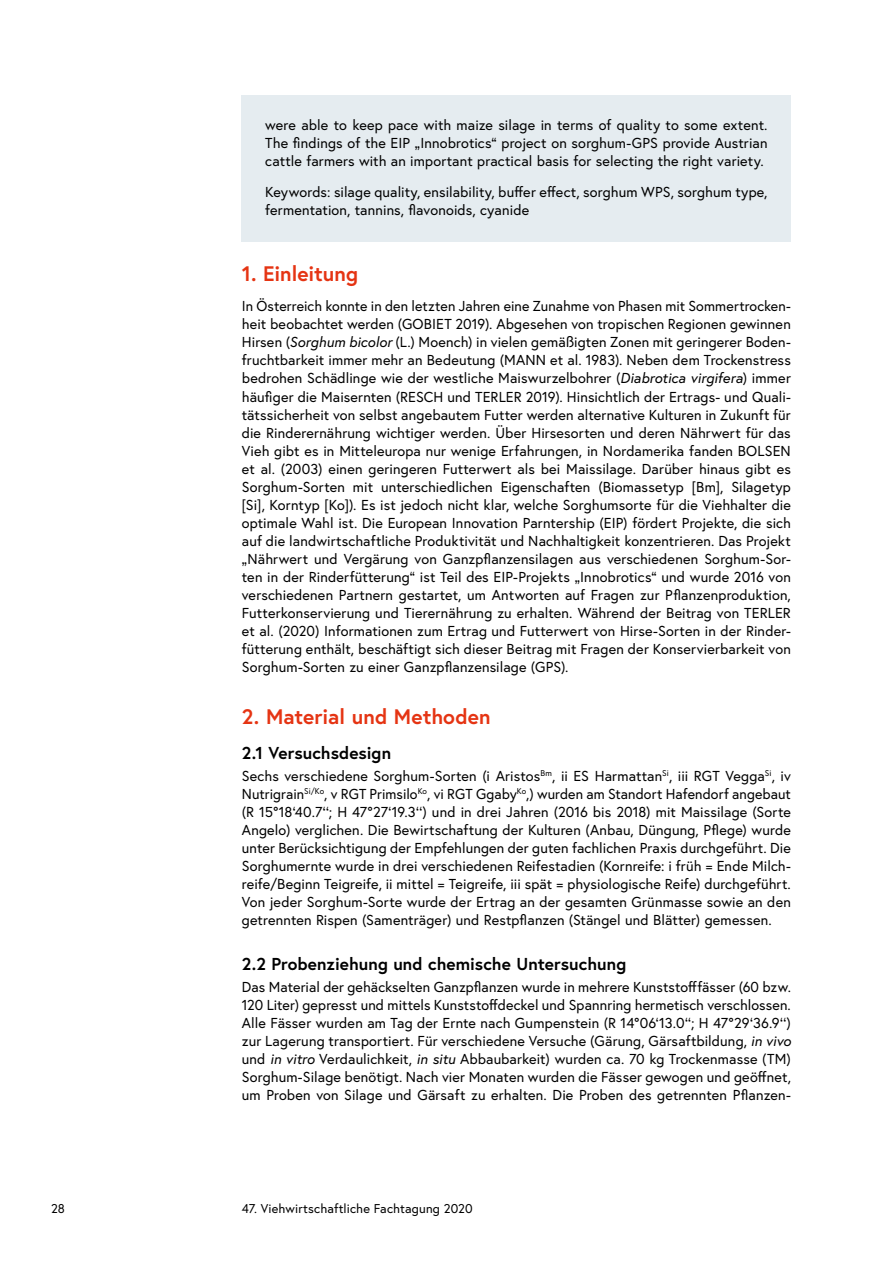
<style>
.page{position:relative;width:893px;height:1263px;background:#fff}
.page>*{position:absolute;margin:0;border:0;box-sizing:border-box;transform-origin:0 0}
.t1{font:700 21px "Europa Austria";color:#e53413}
.t2{font:700 17.25px "Europa Austria";letter-spacing:.005em;color:#000}
.t3{font:14.4px/18px "Europa Austria";letter-spacing:.01em;color:#000;text-align:justify}
.t4{font:12.75px "Europa Austria";letter-spacing:.01em;color:#000}
.s1{font-style:italic}
</style>
<div class="page">
<div style="left:242px;top:96px;width:549px;height:97px;background:#e5ecf0"></div>
<div style="left:242px;top:162px;width:549px;height:80px;background:#e5ecf0"></div>
<p class="t3" style="left:265px;top:116px;width:504px">were able to keep pace with maize silage in terms of quality to some extent.<br>The findings of the EIP „Innobrotics“ project on sorghum-GPS provide Austrian cattle farmers with an important practical basis for selecting the right variety.</p>
<p class="t3" style="left:265px;top:183px;width:504px">Keywords: silage quality, ensilability, buffer effect, sorghum WPS, sorghum type, fermentation, tannins, flavonoids, cyanide</p>
<h1 class="t1" style="left:242px;top:259px;width:118px">1. Einleitung</h1>
<p class="t3" style="left:242px;top:297px;width:551px">In Österreich konnte in den letzten Jahren eine Zunahme von Phasen mit Sommertrocken&shy;heit beobachtet werden (GOBIET 2019). Abgesehen von tropischen Regionen gewinnen Hirsen (<span class="s1">Sorghum bicolor</span> (L.) Moench) in vielen gemäßigten Zonen mit geringerer Boden&shy;fruchtbarkeit immer mehr an Bedeutung (MANN et al. 1983). Neben dem Trockenstress bedrohen Schädlinge wie der westliche Maiswurzelbohrer (<span class="s1">Diabrotica virgifera</span>) immer häufiger die Maisernten (RESCH und TERLER 2019). Hinsichtlich der Ertrags- und Quali&shy;tätssicherheit von selbst angebautem Futter werden alternative Kulturen in Zukunft für die Rinderernährung wichtiger werden. Über Hirsesorten und deren Nährwert für das Vieh gibt es in Mitteleuropa nur wenige Erfahrungen, in Nordamerika fanden BOLSEN et al. (2003) einen geringeren Futterwert als bei Maissilage. Darüber hinaus gibt es Sorghum-Sorten mit unterschiedlichen Eigenschaften (Biomassetyp [Bm], Silagetyp [Si], Korntyp [Ko]). Es ist jedoch nicht klar, welche Sorghumsorte für die Viehhalter die optimale Wahl ist. Die European Innovation Parntership (EIP) fördert Projekte, die sich auf die landwirtschaftliche Produktivität und Nachhaltigkeit konzentrieren. Das Projekt „Nährwert und Vergärung von Ganzpflanzensilagen aus verschiedenen Sorghum-Sor&shy;ten in der Rinderfütterung“ ist Teil des EIP-Projekts „Innobrotics“ und wurde 2016 von verschiedenen Partnern gestartet, um Antworten auf Fragen zur Pflanzenproduktion, Futterkonservierung und Tierernährung zu erhalten. Während der Beitrag von TERLER et al. (2020) Informationen zum Ertrag und Futterwert von Hirse-Sorten in der Rinder&shy;fütterung enthält, beschäftigt sich dieser Beitrag mit Fragen der Konservierbarkeit von Sorghum-Sorten zu einer Ganzpflanzensilage (GPS).</p>
<h1 class="t1" style="left:242px;top:703px;width:250px">2. Material und Methoden</h1>
<p class="t2" style="left:242px;top:741px;width:151px">2.1 Versuchsdesign</p>
<p class="t3" style="left:242px;top:767px;width:551px">Sechs verschiedene Sorghum-Sorten (i Aristos<sup>Bm</sup>, ii ES Harmattan<sup>Si</sup>, iii RGT Vegga<sup>Si</sup>, iv Nutrigrain<sup>Si/Ko</sup>, v RGT Primsilo<sup>Ko</sup>, vi RGT Ggaby<sup>Ko</sup>,) wurden am Standort Hafendorf angebaut (R 15°18‘40.7‘‘; H 47°27‘19.3‘‘) und in drei Jahren (2016 bis 2018) mit Maissilage (Sorte Angelo) verglichen. Die Bewirtschaftung der Kulturen (Anbau, Düngung, Pflege) wurde unter Berücksichtigung der Empfehlungen der guten fachlichen Praxis durchgeführt. Die Sorghumernte wurde in drei verschiedenen Reifestadien (Kornreife: i früh = Ende Milch&shy;reife/Beginn Teigreife, ii mittel = Teigreife, iii spät = physiologische Reife) durchgeführt.<br>Von jeder Sorghum-Sorte wurde der Ertrag an der gesamten Grünmasse sowie an den getrennten Rispen (Samenträger) und Restpflanzen (Stängel und Blätter) gemessen.</p>
<p class="t2" style="left:242px;top:952px;width:386px">2.2 Probenziehung und chemische Untersuchung</p>
<p class="t3" style="left:242px;top:977px;width:551px">Das Material der gehäckselten Ganzpflanzen wurde in mehrere Kunststofffässer (60 bzw.<br>120 Liter) gepresst und mittels Kunststoffdeckel und Spannring hermetisch verschlossen.<br>Alle Fässer wurden am Tag der Ernte nach Gumpenstein (R 14°06‘13.0‘‘; H 47°29‘36.9‘‘) zur Lagerung transportiert. Für verschiedene Versuche (Gärung, Gärsaftbildung, <span class="s1">in vivo </span>und <span class="s1">in vitro</span> Verdaulichkeit, <span class="s1">in situ</span> Abbaubarkeit) wurden ca. 70 kg Trockenmasse (TM)<br>Sorghum-Silage benötigt. Nach vier Monaten wurden die Fässer gewogen und geöffnet, um Proben von Silage und Gärsaft zu erhalten. Die Proben des getrennten Pflanzen-</p>
<p class="t4" style="left:51px;top:1200px;width:15px">28</p>
<p class="t4" style="left:242px;top:1200px;width:232px">47. Viehwirtschaftliche Fachtagung 2020</p>
</div>
